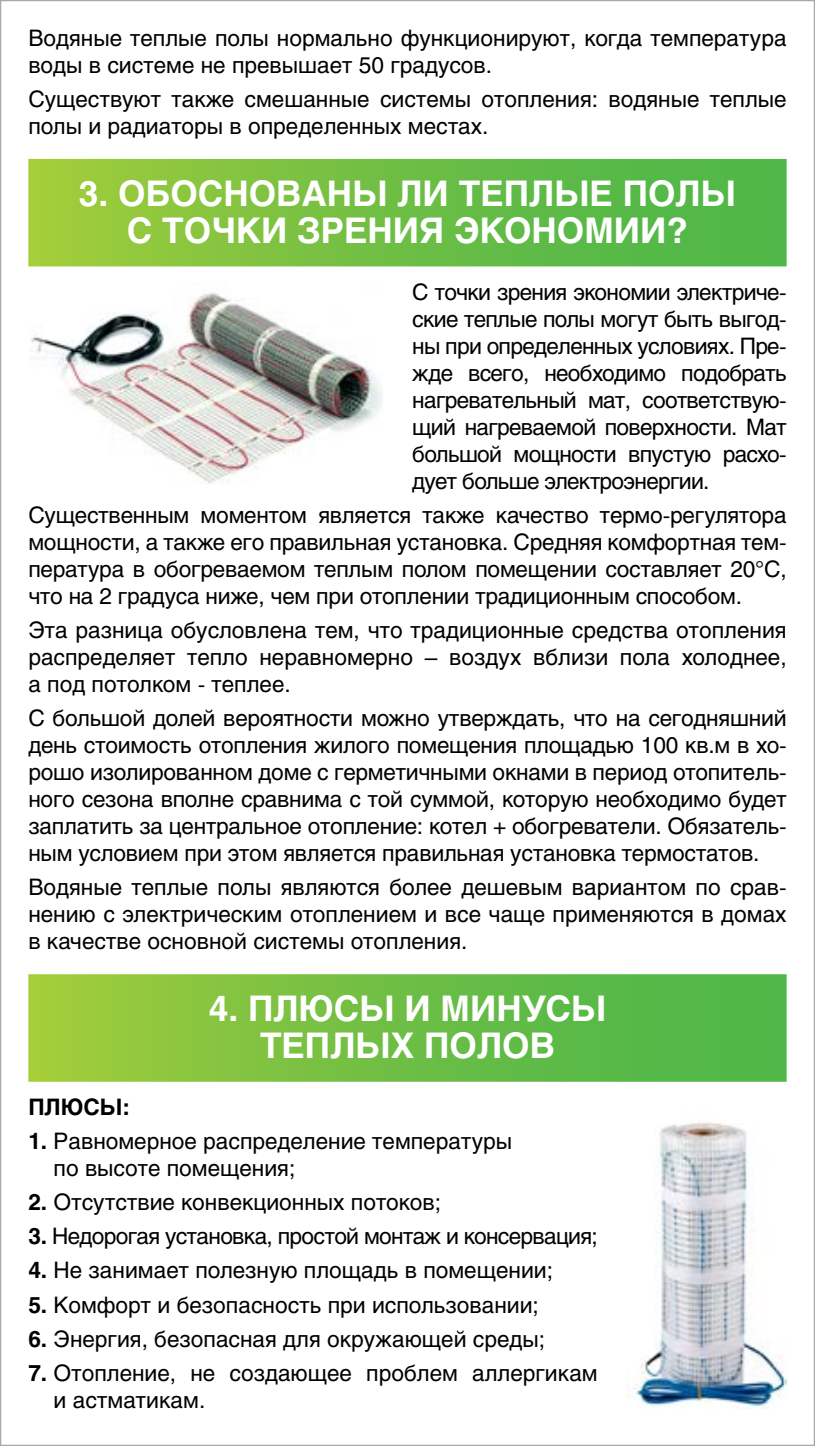
<style>
.page{position:relative;width:815px;height:1446px;background:#fff}
.page>*{position:absolute;margin:0;border:0;box-sizing:border-box;transform-origin:0 0}
.t1{font:700 35px/37.5px "Helios";color:#fff;text-align:center}
.t2{font:22.5px/27px "Helios";color:#000;text-align:justify}
.t3{font:22.5px "Helios";letter-spacing:-.03em;color:#000}
.t4{font:700 22.5px "Helios";color:#000}
.s1{font-weight:700}
</style>
<div class="page">
<div style="left:28px;top:159px;width:759px;height:107px;background:linear-gradient(to right,#9ecb3c,#45b44b)"></div>
<div style="left:28px;top:974px;width:759px;height:108px;background:linear-gradient(to right,#9ecb3c,#45b44b)"></div>
<img style="left:31px;top:292px;width:352px;height:192px">
<img style="left:626px;top:1122px;width:161px;height:286px">
<p class="t2" style="left:28px;top:24px;width:760px">Водяные теплые полы нормально функционируют, когда температура воды в системе не превышает 50 градусов.</p>
<p class="t2" style="left:28px;top:85px;width:760px">Существуют также смешанные системы отопления: водяные теплые полы и радиаторы в определенных местах.</p>
<h1 class="t1" style="left:79px;top:174px;width:659px">3. ОБОСНОВАНЫ ЛИ ТЕПЛЫЕ ПОЛЫ<br>С ТОЧКИ ЗРЕНИЯ ЭКОНОМИИ?</h1>
<p class="t2" style="left:412px;top:278px;width:376px">С точки зрения экономии электриче&shy;ские теплые полы могут быть выгод&shy;ны при определенных условиях. Пре&shy;жде всего, необходимо подобрать нагревательный мат, соответствую&shy;щий нагреваемой поверхности. Мат большой мощности впустую расхо&shy;дует больше электроэнергии.</p>
<p class="t2" style="left:28px;top:501px;width:760px">Существенным моментом является также качество термо-регулятора мощности, а также его правильная установка. Средняя комфортная тем&shy;пература в обогреваемом теплым полом помещении составляет 20°С, что на 2 градуса ниже, чем при отоплении традиционным способом.</p>
<p class="t2" style="left:28px;top:616px;width:760px">Эта разница обусловлена тем, что традиционные средства отопления распределяет тепло неравномерно – воздух вблизи пола холоднее, а под потолком - теплее.</p>
<p class="t2" style="left:28px;top:704px;width:760px">С большой долей вероятности можно утверждать, что на сегодняшний день стоимость отопления жилого помещения площадью 100 кв.м в хо&shy;рошо изолированном доме с герметичными окнами в период отопитель&shy;ного сезона вполне сравнима с той суммой, которую необходимо будет заплатить за центральное отопление: котел + обогреватели. Обязатель&shy;ным условием при этом является правильная установка термостатов.</p>
<p class="t2" style="left:28px;top:873px;width:760px">Водяные теплые полы являются более дешевым вариантом по срав&shy;нению с электрическим отоплением и все чаще применяются в домах в качестве основной системы отопления.</p>
<h1 class="t1" style="left:209px;top:990px;width:399px">4. ПЛЮСЫ И МИНУСЫ<br>ТЕПЛЫХ ПОЛОВ</h1>
<p class="t4" style="left:28px;top:1094px;width:103px">ПЛЮСЫ:</p>
<p class="t2" style="left:54px;top:1127px;width:460px;text-indent:-25px"><span class="s1">1.</span> Равномерное распределение температуры по высоте помещения;</p>
<p class="t2" style="left:28px;top:1188px;width:414px"><span class="s1">2.</span> Отсутствие конвекционных потоков;</p>
<p class="t3" style="left:28px;top:1223px;width:571px"><span class="s1">3.</span> Недорогая установка, простой монтаж и консервация;</p>
<p class="t2" style="left:28px;top:1257px;width:526px"><span class="s1">4.</span> Не занимает полезную площадь в помещении;</p>
<p class="t2" style="left:28px;top:1291px;width:512px"><span class="s1">5.</span> Комфорт и безопасность при использовании;</p>
<p class="t2" style="left:28px;top:1325px;width:518px"><span class="s1">6.</span> Энергия, безопасная для окружающей среды;</p>
<p class="t2" style="left:54px;top:1359px;width:546px;text-indent:-25px"><span class="s1">7.</span> Отопление, не создающее проблем аллергикам и астматикам.</p>
</div>
